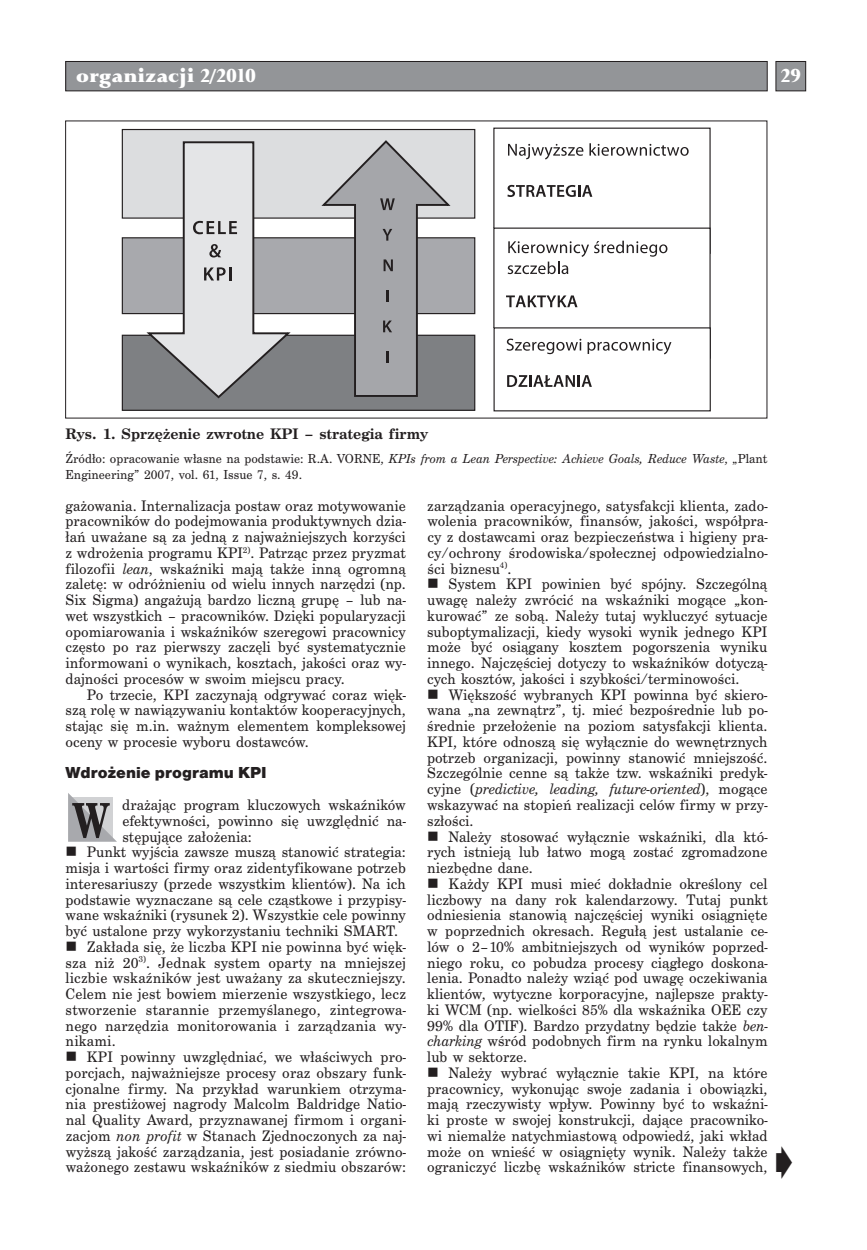
<style>
.page{position:relative;width:867px;height:1250px;background:#fff}
.page>*{position:absolute;margin:0;border:0;box-sizing:border-box;transform-origin:0 0}
.t1{font:36px "Newspaper Pi PL";color:#231f20}
.t2{font:900 21px "Lapidary 333 PL";color:#fff}
.t3{font:16.5px "Nimbus San DCE Blac";color:#231f20}
.t4{font:15.75px/15.8px "Century Sch TCE";color:#231f20;text-align:justify}
.t5{font:700 15.75px "Century Sch TCE";color:#231f20}
.t6{font:13.5px/15.8px "Century Sch TCE";color:#231f20}
.s1{font-style:italic}
</style>
<div class="page">
<div style="left:66px;top:61px;width:701px;height:30px;background:#939598"></div>
<div style="left:66px;top:61px;width:701px;height:30px;border:1px solid #231f20"></div>
<div style="left:776px;top:61px;width:29px;height:30px;background:#939598"></div>
<div style="left:775px;top:61px;width:31px;height:30px;border:1px solid #231f20"></div>
<div style="left:493px;top:128px;width:217px;height:126px;border:1px solid #231f20"></div>
<svg style="left:508px;top:144px;width:75px;height:15px"></svg>
<svg style="left:589px;top:143px;width:99px;height:13px"></svg>
<svg style="left:507px;top:185px;width:85px;height:12px"></svg>
<div style="left:494px;top:228px;width:216px;height:130px;background:#fff"></div>
<svg style="left:507px;top:241px;width:160px;height:33px"></svg>
<svg style="left:506px;top:295px;width:71px;height:12px"></svg>
<svg style="left:506px;top:338px;width:75px;height:16px"></svg>
<svg style="left:587px;top:339px;width:84px;height:15px"></svg>
<svg style="left:507px;top:375px;width:85px;height:12px"></svg>
<div style="left:122px;top:129px;width:352px;height:89px;background:#dcdddf"></div>
<div style="left:122px;top:129px;width:353px;height:90px;border:1px solid #231f20"></div>
<div style="left:122px;top:237px;width:352px;height:76px;background:#a8a9ad"></div>
<div style="left:122px;top:237px;width:353px;height:77px;border:1px solid #231f20"></div>
<div style="left:122px;top:335px;width:352px;height:75px;background:#7e8083"></div>
<div style="left:122px;top:334px;width:353px;height:77px;border:1px solid #231f20"></div>
<svg style="left:321px;top:140px;width:132px;height:257px"></svg>
<svg style="left:146px;top:141px;width:147px;height:258px"></svg>
<svg style="left:68px;top:793px;width:49px;height:49px;background:#9f9ea0"></svg>
<h2 class="t2" style="left:76px;top:63px;width:181px">organizacji 2/2010</h2>
<h2 class="t2" style="left:780px;top:63px;width:22px">29</h2>
<p class="t5" style="left:66px;top:424px;width:364px">Rys. 1. Sprzężenie zwrotne KPI – strategia firmy</p>
<p class="t6" style="left:66px;top:450px;width:703px">Źródło: opracowanie własne na podstawie: R.A. VORNE, <span class="s1">KPIs from a Lean Perspective: Achieve Goals, Reduce Waste</span>, „Plant<br>Engineering” 2007, vol. 61, Issue 7, s. 49.</p>
<p class="t4" style="left:66px;top:497px;width:342px">gażowania. Internalizacja postaw oraz motywowanie pracowników do podejmowania produktywnych dzia‑ łań uważane są za jedną z najważniejszych korzyści z wdrożenia programu KPI<sup>2)</sup>. Patrząc przez pryzmat filozofii <span class="s1">lean</span>, wskaźniki mają także inną ogromną zaletę: w odróżnieniu od wielu innych narzędzi (np.<br>Six Sigma) angażują bardzo liczną grupę – lub na‑ wet wszystkich – pracowników. Dzięki popularyzacji opomiarowania i wskaźników szeregowi pracownicy często po raz pierwszy zaczęli być systematycznie informowani o wynikach, kosztach, jakości oraz wy‑ dajności procesów w swoim miejscu pracy.</p>
<p class="t4" style="left:66px;top:686px;width:342px;text-indent:21px">Po trzecie, KPI zaczynają odgrywać coraz więk‑ szą rolę w nawiązywaniu kontaktów kooperacyjnych, stając się m.in. ważnym elementem kompleksowej oceny w procesie wyboru dostawców.</p>
<p class="t3" style="left:66px;top:763px;width:183px">Wdrożenie programu KPI</p>
<p class="t4" style="left:122px;top:797px;width:285px">drażając program kluczowych wskaźników</p>
<p class="t4" style="left:122px;top:812px;width:285px">efektywności, powinno się uwzględnić na‑</p>
<p class="t4" style="left:122px;top:828px;width:131px">stępujące założenia:</p>
<p class="t4" style="left:87px;top:844px;width:320px">Punkt wyjścia zawsze muszą stanowić strategia:</p>
<p class="t4" style="left:66px;top:860px;width:342px">misja i wartości firmy oraz zidentyfikowane potrzeb</p>
<p class="t4" style="left:66px;top:875px;width:342px">interesariuszy (przede wszystkim klientów). Na ich</p>
<p class="t4" style="left:66px;top:891px;width:342px">podstawie wyznaczane są cele cząstkowe i przypisy‑</p>
<p class="t4" style="left:66px;top:907px;width:342px">wane wskaźniki (rysunek 2). Wszystkie cele powinny</p>
<p class="t4" style="left:66px;top:923px;width:334px">być ustalone przy wykorzystaniu techniki SMART.</p>
<p class="t4" style="left:87px;top:938px;width:320px">Zakłada się, że liczba KPI nie powinna być więk‑</p>
<p class="t4" style="left:66px;top:954px;width:342px">sza niż 20<sup>3)</sup>. Jednak system oparty na mniejszej</p>
<p class="t4" style="left:66px;top:970px;width:342px">liczbie wskaźników jest uważany za skuteczniejszy.</p>
<p class="t4" style="left:66px;top:986px;width:342px">Celem nie jest bowiem mierzenie wszystkiego, lecz</p>
<p class="t4" style="left:66px;top:1001px;width:342px">stworzenie starannie przemyślanego, zintegrowa‑</p>
<p class="t4" style="left:66px;top:1017px;width:342px">nego narzędzia monitorowania i zarządzania wy‑</p>
<p class="t4" style="left:66px;top:1033px;width:52px">nikami.</p>
<p class="t4" style="left:87px;top:1049px;width:320px">KPI powinny uwzględniać, we właściwych pro‑</p>
<p class="t4" style="left:66px;top:1064px;width:342px">porcjach, najważniejsze procesy oraz obszary funk‑</p>
<p class="t4" style="left:66px;top:1080px;width:342px">cjonalne firmy. Na przykład warunkiem otrzyma‑</p>
<p class="t4" style="left:66px;top:1096px;width:342px">nia prestiżowej nagrody Malcolm Baldridge Natio‑</p>
<p class="t4" style="left:66px;top:1112px;width:342px">nal Quality Award, przyznawanej firmom i organi‑</p>
<p class="t4" style="left:66px;top:1127px;width:342px">zacjom <span class="s1">non profit</span> w Stanach Zjednoczonych za naj‑</p>
<p class="t4" style="left:66px;top:1143px;width:342px">wyższą jakość zarządzania, jest posiadanie zrówno‑</p>
<p class="t4" style="left:66px;top:1159px;width:342px">ważonego zestawu wskaźników z siedmiu obszarów:</p>
<p class="t4" style="left:427px;top:497px;width:342px">zarządzania operacyjnego, satysfakcji klienta, zado‑ wolenia pracowników, finansów, jakości, współpra‑ cy z dostawcami oraz bezpieczeństwa i higieny pra‑ cy/ochrony środowiska/społecznej odpowiedzialno‑ ści biznesu<sup>4)</sup>.</p>
<p class="t4" style="left:427px;top:576px;width:342px;text-indent:21px">System KPI powinien być spójny. Szczególną uwagę należy zwrócić na wskaźniki mogące „kon‑ kurować” ze sobą. Należy tutaj wykluczyć sytuacje suboptymalizacji, kiedy wysoki wynik jednego KPI może być osiągany kosztem pogorszenia wyniku innego. Najczęściej dotyczy to wskaźników dotyczą‑ cych kosztów, jakości i szybkości/terminowości.</p>
<p class="t4" style="left:427px;top:686px;width:342px;text-indent:21px">Większość wybranych KPI powinna być skiero‑ wana „na zewnątrz”, tj. mieć bezpośrednie lub po‑ średnie przełożenie na poziom satysfakcji klienta.<br>KPI, które odnoszą się wyłącznie do wewnętrznych potrzeb organizacji, powinny stanowić mniejszość.<br>Szczególnie cenne są także tzw. wskaźniki predyk‑ cyjne (<span class="s1">predictive, leading, future-oriented</span>), mogące wskazywać na stopień realizacji celów firmy w przy‑ szłości.</p>
<p class="t4" style="left:427px;top:828px;width:342px;text-indent:21px">Należy stosować wyłącznie wskaźniki, dla któ‑ rych istnieją lub łatwo mogą zostać zgromadzone niezbędne dane.</p>
<p class="t4" style="left:427px;top:875px;width:342px;text-indent:21px">Każdy KPI musi mieć dokładnie określony cel liczbowy na dany rok kalendarzowy. Tutaj punkt odniesienia stanowią najczęściej wyniki osiągnięte w poprzednich okresach. Regułą jest ustalanie ce‑ lów o 2–10% ambitniejszych od wyników poprzed‑ niego roku, co pobudza procesy ciągłego doskona‑ lenia. Ponadto należy wziąć pod uwagę oczekiwania klientów, wytyczne korporacyjne, najlepsze prakty‑ ki WCM (np. wielkości 85% dla wskaźnika OEE czy 99% dla OTIF). Bardzo przydatny będzie także <span class="s1">ben&shy;charking</span> wśród podobnych firm na rynku lokalnym lub w sektorze.</p>
<p class="t4" style="left:427px;top:1064px;width:342px;text-indent:21px">Należy wybrać wyłącznie takie KPI, na które pracownicy, wykonując swoje zadania i obowiązki, mają rzeczywisty wpływ. Powinny być to wskaźni‑ ki proste w swojej konstrukcji, dające pracowniko‑ wi niemalże natychmiastową odpowiedź, jaki wkład może on wnieść w osiągnięty wynik. Należy także ograniczyć liczbę wskaźników stricte finansowych,</p>
<h1 class="t1" style="left:775px;top:1139px;width:19px">,</h1>
</div>
